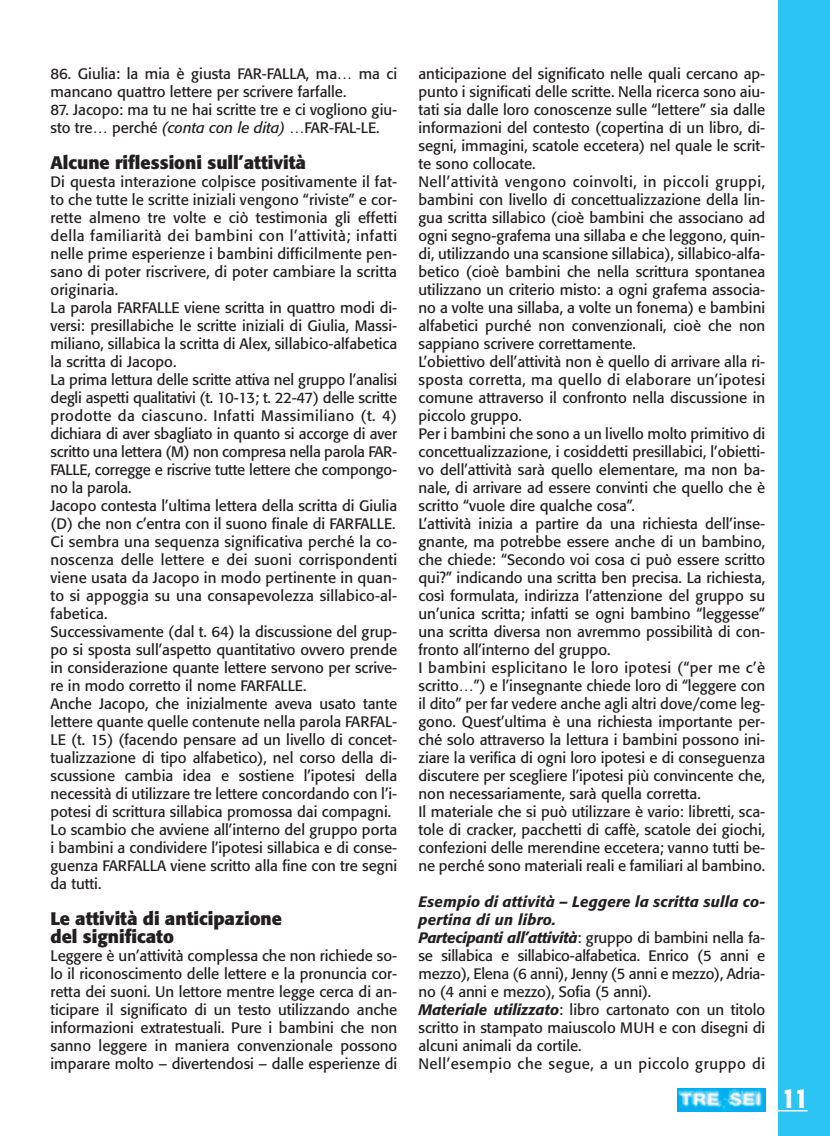
<style>
.page{position:relative;width:830px;height:1136px;background:#fff}
.page>*{position:absolute;margin:0;border:0;box-sizing:border-box;transform-origin:0 0}
.t1{font:700 26.85px "Formata";color:#fff;scale:.8 1}
.t2{font:700 18px/18px "Formata";color:#231f20}
.t3{font:15px/18px "Formata";color:#231f20}
.s1{font-style:italic}
.s2{font-weight:500;font-style:italic}
</style>
<div class="page">
<div style="left:778px;top:0;width:51px;height:1136px;background:#2bc4f3"></div>
<hr style="left:778px;top:1109px;width:29px;height:2px;background:#fff">
<img style="left:677px;top:1088px;width:88px;height:23px">
<p class="t3" style="left:50px;top:66px;width:348px">86. Giulia: la mia è giusta FAR-FALLA, ma… ma ci mancano quattro lettere per scrivere farfalle.</p>
<p class="t3" style="left:50px;top:102px;width:348px">87. Jacopo: ma tu ne hai scritte tre e ci vogliono giu&shy;sto tre… perché <span class="s1">(conta con le dita)</span> …FAR-FAL-LE.</p>
<p class="t2" style="left:50px;top:155px;width:257px">Alcune riflessioni sull’attività</p>
<p class="t3" style="left:50px;top:174px;width:348px">Di questa interazione colpisce positivamente il fat&shy;to che tutte le scritte iniziali vengono “riviste” e cor&shy;rette almeno tre volte e ciò testimonia gli effetti della familiarità dei bambini con l’attività; infatti nelle prime esperienze i bambini difficilmente pen&shy;sano di poter riscrivere, di poter cambiare la scritta originaria.<br>La parola FARFALLE viene scritta in quattro modi di&shy;versi: presillabiche le scritte iniziali di Giulia, Massi&shy;miliano, sillabica la scritta di Alex, sillabico-alfabetica la scritta di Jacopo.<br>La prima lettura delle scritte attiva nel gruppo l’analisi degli aspetti qualitativi (t. 10-13; t. 22-47) delle scritte prodotte da ciascuno. Infatti Massimiliano (t. 4) dichiara di aver sbagliato in quanto si accorge di aver scritto una lettera (M) non compresa nella parola FAR-FALLE, corregge e riscrive tutte lettere che compongo&shy;no la parola.<br>Jacopo contesta l’ultima lettera della scritta di Giulia (D) che non c’entra con il suono finale di FARFALLE.<br>Ci sembra una sequenza significativa perché la co&shy;noscenza delle lettere e dei suoni corrispondenti viene usata da Jacopo in modo pertinente in quan&shy;to si appoggia su una consapevolezza sillabico-al&shy;fabetica.<br>Successivamente (dal t. 64) la discussione del grup&shy;po si sposta sull’aspetto quantitativo ovvero prende in considerazione quante lettere servono per scrive&shy;re in modo corretto il nome FARFALLE.<br>Anche Jacopo, che inizialmente aveva usato tante lettere quante quelle contenute nella parola FARFAL-LE (t. 15) (facendo pensare ad un livello di concet&shy;tualizzazione di tipo alfabetico), nel corso della di&shy;scussione cambia idea e sostiene l’ipotesi della necessità di utilizzare tre lettere concordando con l’i&shy;potesi di scrittura sillabica promossa dai compagni.<br>Lo scambio che avviene all’interno del gruppo porta i bambini a condividere l’ipotesi sillabica e di conse&shy;guenza FARFALLA viene scritto alla fine con tre segni da tutti.</p>
<p class="t2" style="left:50px;top:911px;width:233px">Le attività di anticipazione del significato</p>
<p class="t3" style="left:50px;top:948px;width:348px;text-align:justify">Leggere è un’attività complessa che non richiede so&shy;lo il riconoscimento delle lettere e la pronuncia cor&shy;retta dei suoni. Un lettore mentre legge cerca di an&shy;ticipare il significato di un testo utilizzando anche informazioni extratestuali. Pure i bambini che non sanno leggere in maniera convenzionale possono imparare molto – divertendosi – dalle esperienze di</p>
<p class="t3" style="left:418px;top:66px;width:348px">anticipazione del significato nelle quali cercano ap&shy;punto i significati delle scritte. Nella ricerca sono aiu&shy;tati sia dalle loro conoscenze sulle “lettere” sia dalle informazioni del contesto (copertina di un libro, di&shy;segni, immagini, scatole eccetera) nel quale le scrit&shy;te sono collocate.<br>Nell’attività vengono coinvolti, in piccoli gruppi, bambini con livello di concettualizzazione della lin&shy;gua scritta sillabico (cioè bambini che associano ad ogni segno-grafema una sillaba e che leggono, quin&shy;di, utilizzando una scansione sillabica), sillabico-alfa&shy;betico (cioè bambini che nella scrittura spontanea utilizzano un criterio misto: a ogni grafema associa&shy;no a volte una sillaba, a volte un fonema) e bambini alfabetici purché non convenzionali, cioè che non sappiano scrivere correttamente.<br>L’obiettivo dell’attività non è quello di arrivare alla ri&shy;sposta corretta, ma quello di elaborare un’ipotesi comune attraverso il confronto nella discussione in piccolo gruppo.<br>Per i bambini che sono a un livello molto primitivo di concettualizzazione, i cosiddetti presillabici, l’obietti&shy;vo dell’attività sarà quello elementare, ma non ba&shy;nale, di arrivare ad essere convinti che quello che è scritto “vuole dire qualche cosa”.<br>L’attività inizia a partire da una richiesta dell’inse&shy;gnante, ma potrebbe essere anche di un bambino, che chiede: “Secondo voi cosa ci può essere scritto qui?” indicando una scritta ben precisa. La richiesta, così formulata, indirizza l’attenzione del gruppo su un’unica scritta; infatti se ogni bambino “leggesse” una scritta diversa non avremmo possibilità di con&shy;fronto all’interno del gruppo.<br>I bambini esplicitano le loro ipotesi (“per me c’è scritto…”) e l’insegnante chiede loro di “leggere con il dito” per far vedere anche agli altri dove/come leg&shy;gono. Quest’ultima è una richiesta importante per&shy;ché solo attraverso la lettura i bambini possono ini&shy;ziare la verifica di ogni loro ipotesi e di conseguenza discutere per scegliere l’ipotesi più convincente che, non necessariamente, sarà quella corretta.<br>Il materiale che si può utilizzare è vario: libretti, sca&shy;tole di cracker, pacchetti di caffè, scatole dei giochi, confezioni delle merendine eccetera; vanno tutti be&shy;ne perché sono materiali reali e familiari al bambino.</p>
<p class="t3" style="left:418px;top:894px;width:348px"><span class="s2">Esempio di attività – Leggere la scritta sulla co&shy;pertina di un libro.<br>Partecipanti all’attività</span>: gruppo di bambini nella fa&shy;se sillabica e sillabico-alfabetica. Enrico (5 anni e mezzo), Elena (6 anni), Jenny (5 anni e mezzo), Adria&shy;no (4 anni e mezzo), Sofia (5 anni).<br><span class="s2">Materiale utilizzato</span>: libro cartonato con un titolo scritto in stampato maiuscolo MUH e con disegni di alcuni animali da cortile.<br>Nell’esempio che segue, a un piccolo gruppo di</p>
<h1 class="t1" style="left:782px;top:1086px;width:33px">11</h1>
</div>
